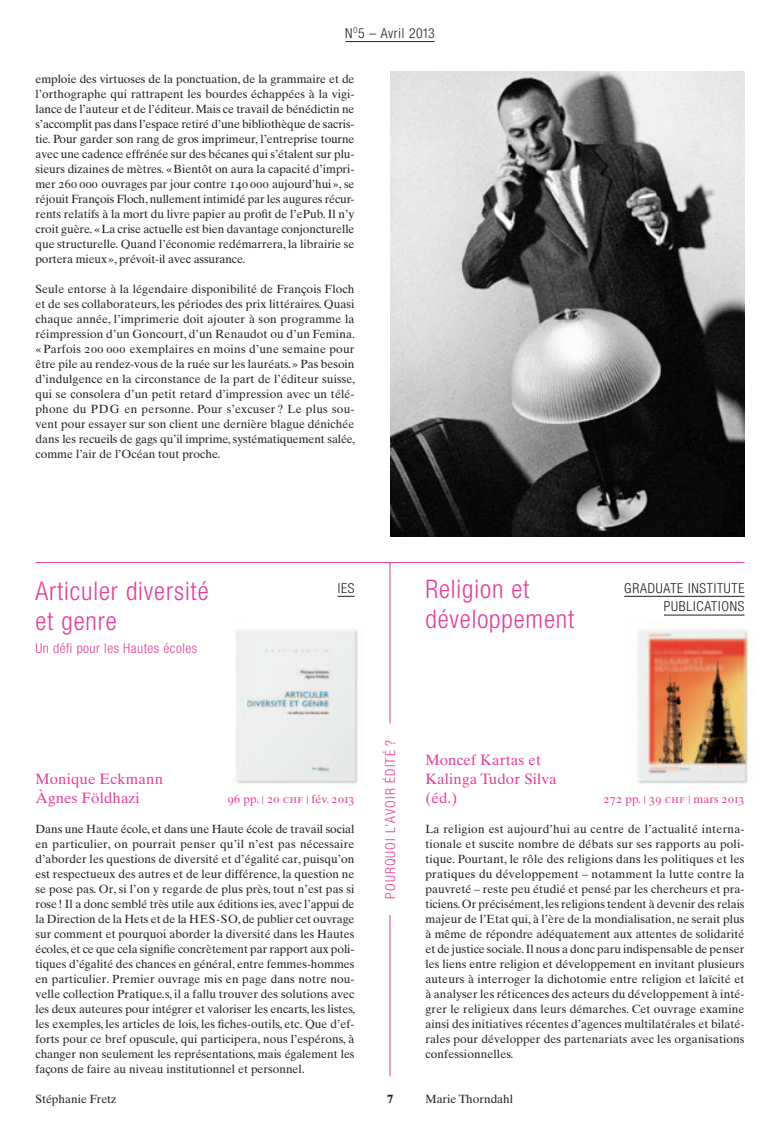
<style>
.page{position:relative;width:780px;height:1134px;background:#fff}
.page>*{position:absolute;margin:0;border:0;box-sizing:border-box;transform-origin:0 0}
.t1{font:300 condensed 25.62px/30px "Helvetica Neue";letter-spacing:.035em;color:#e63e97}
.t2{font:15px/18.8px "Times Ten";letter-spacing:.01em;color:#e63e97}
.t3{font:300 condensed 13.75px "Helvetica Neue";letter-spacing:.08em;color:#e63e97}
.t4{font:300 condensed 13.75px/18.8px "Helvetica Neue";letter-spacing:.055em;color:#231f20;text-align:right}
.t5{font:11.88px/15px "Times Ten";color:#231f20;text-align:justify}
.t6{font:11.88px "Times Ten Roman SC";letter-spacing:.035em;color:#e63e97}
.t7{font:700 11.88px "Times Ten";color:#231f20}
.s1{font-family:"Times Ten Roman SC"}
.s2{font-family:"Times Ten"}
</style>
<div class="page">
<img style="left:236px;top:629px;width:122px;height:155px">
<img style="left:637px;top:629px;width:112px;height:155px">
<img style="left:390px;top:71px;width:354px;height:465px">
<hr style="left:35px;top:562px;width:709px;height:1px;background:#e63e97">
<hr style="left:389px;top:563px;width:1px;height:160px;background:#e63e97">
<hr style="left:389px;top:915px;width:1px;height:161px;background:#e63e97">
<hr style="left:345px;top:41px;width:89px;height:1px;background:#231f20">
<svg style="left:338px;top:596px;width:16px;height:1px"></svg>
<hr style="left:624px;top:596px;width:120px;height:1px;background:#231f20">
<hr style="left:664px;top:615px;width:80px;height:1px;background:#231f20">
<p class="t4" style="left:345px;top:23px;width:91px">N <sup>o</sup>5 – Avril 2013</p>
<p class="t5" style="left:35px;top:71px;width:320px">emploie des virtuoses de la ponctuation, de la grammaire et de l’orthographe qui rattrapent les bourdes échappées à la vigi&shy;lance de l’auteur et de l’éditeur. Mais ce travail de bénédictin ne s’accomplit pas dans l’espace retiré d’une bibliothèque de sacris&shy;tie. Pour garder son rang de gros imprimeur, l’entreprise tourne avec une cadence effrénée sur des bécanes qui s’étalent sur plu&shy;sieurs dizaines de mètres. «Bientôt on aura la capacité d’impri&shy;mer <span class="s1">260 000</span> ouvrages par jour contre <span class="s1">140 000</span> aujourd’hui», se réjouit François Floch, nullement intimidé par les augures récur&shy;rents relatifs à la mort du livre papier au profit de l’ePub. Il n’y croit guère. «La crise actuelle est bien davantage conjoncturelle que structurelle. Quand l’économie redémarrera, la librairie se portera mieux», prévoit-il avec assurance.</p>
<p class="t5" style="left:35px;top:281px;width:321px">Seule entorse à la légendaire disponibilité de François Floch et de ses collaborateurs, les périodes des prix littéraires. Quasi chaque année, l’imprimerie doit ajouter à son programme la réimpression d’un Goncourt, d’un Renaudot ou d’un Femina. « Parfois <span class="s1">200 000</span> exemplaires en moins d’une semaine pour être pile au rendez-vous de la ruée sur les lauréats.» Pas besoin d’indulgence en la circonstance de la part de l’éditeur suisse, qui se consolera d’un petit retard d’impression avec un télé&shy;phone du PDG en personne. Pour s’excuser ? Le plus sou&shy;vent pour essayer sur son client une dernière blague dénichée dans les recueils de gags qu’il imprime, systématiquement salée, comme l’air de l’Océan tout proche.</p>
<h1 class="t1" style="left:35px;top:576px;width:175px">Articuler diversité et genre</h1>
<p class="t3" style="left:35px;top:640px;width:163px">Un défi pour les Hautes écoles</p>
<p class="t4" style="left:338px;top:578px;width:7px">IES</p>
<h1 class="t1" style="left:425px;top:574px;width:150px">Religion et développement</h1>
<p class="t4" style="left:624px;top:578px;width:122px">Graduate Institute<br>Publications</p>
<p class="t2" style="left:35px;top:769px;width:129px">Monique Eckmann<br>Àgnes Földhazi</p>
<p class="t6" style="left:228px;top:791px;width:128px">96 <span class="s2">pp. |</span> 20 chf <span class="s2">| fév.</span> 2013</p>
<p class="t5" style="left:35px;top:821px;width:321px">Dans une Haute école, et dans une Haute école de travail social en particulier, on pourrait penser qu’il n’est pas nécessaire d’aborder les questions de diversité et d’égalité car, puisqu’on est respectueux des autres et de leur différence, la question ne se pose pas. Or, si l’on y regarde de plus près, tout n’est pas si rose! Il a donc semblé très utile aux éditions ies, avec l’appui de la Direction de la Hets et de la HES-SO, de publier cet ouvrage sur comment et pourquoi aborder la diversité dans les Hautes écoles, et ce que cela signifie concrètement par rapport aux poli&shy;tiques d’égalité des chances en général, entre femmes-hommes en particulier. Premier ouvrage mis en page dans notre nou&shy;velle collection Pratique.s, il a fallu trouver des solutions avec les deux auteures pour intégrer et valoriser les encarts, les listes, les exemples, les articles de lois, les fiches-outils, etc. Que d’ef&shy;forts pour ce bref opuscule, qui participera, nous l’espérons, à changer non seulement les représentations, mais également les façons de faire au niveau institutionnel et personnel.</p>
<p class="t5" style="left:35px;top:1091px;width:83px">Stéphanie Fretz</p>
<p class="t3" style="left:382px;top:899px;width:160px;rotate:-90deg">pourquoi l’avoir édité ?</p>
<p class="t7" style="left:387px;top:1091px;width:7px">7</p>
<p class="t2" style="left:425px;top:750px;width:133px">Moncef Kartas et<br>Kalinga Tudor Silva (éd.)</p>
<p class="t6" style="left:603px;top:791px;width:142px">272 <span class="s2">pp. |</span> 39 chf <span class="s2">| mars</span> 2013</p>
<p class="t5" style="left:425px;top:821px;width:320px">La religion est aujourd’hui au centre de l’actualité interna&shy;tionale et suscite nombre de débats sur ses rapports au poli&shy;tique. Pourtant, le rôle des religions dans les politiques et les pratiques du développement – notamment la lutte contre la pauvreté – reste peu étudié et pensé par les chercheurs et pra&shy;ticiens. Or précisément, les religions tendent à devenir des relais majeur de l’Etat qui, à l’ère de la mondialisation, ne serait plus à même de répondre adéquatement aux attentes de solidarité et de justice sociale. Il nous a donc paru indispensable de penser les liens entre religion et développement en invitant plusieurs auteurs à interroger la dichotomie entre religion et laïcité et à analyser les réticences des acteurs du développement à inté&shy;grer le religieux dans leurs démarches. Cet ouvrage examine ainsi des initiatives récentes d’agences multilatérales et bilaté&shy;rales pour développer des partenariats avec les organisations confessionnelles.</p>
<p class="t5" style="left:425px;top:1091px;width:89px">Marie Thorndahl</p>
</div>
